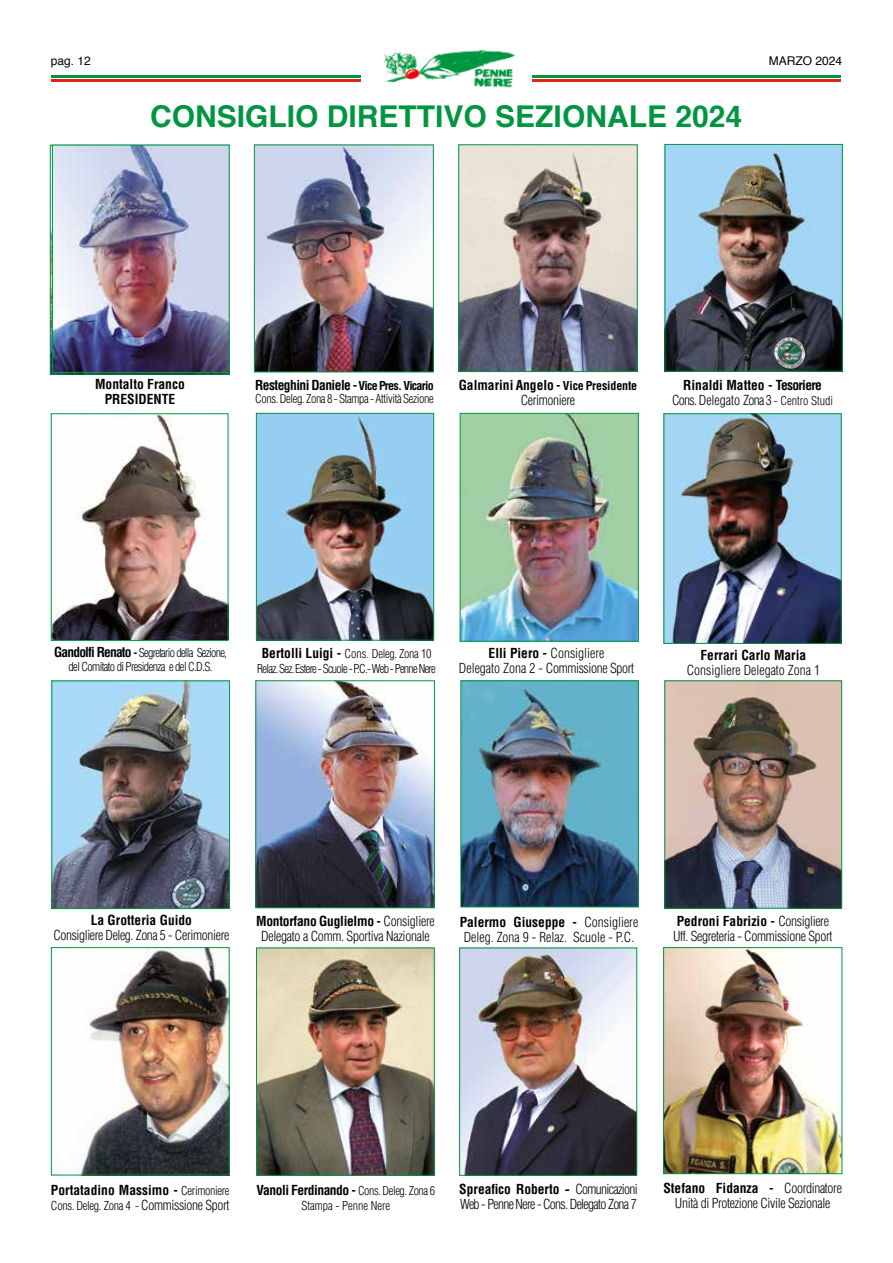
<style>
.page{position:relative;width:893px;height:1263px;background:#fff}
.page>*{position:absolute;margin:0;border:0;box-sizing:border-box;transform-origin:0 0}
.t1{font:700 30px "Helvetica";color:#009641}
.t2{font:300 condensed 13.5px/15px "Helvetica";letter-spacing:-.025em;color:#000;text-align:center}
.t3{font:700 condensed 13.5px/15px "Helvetica";color:#000;text-align:center}
.t4{font:300 condensed 13.5px/15px "Helvetica";color:#000;text-align:center}
.t5{font:300 condensed 13.5px/15px "Helvetica";letter-spacing:-.05em;color:#000}
.t6{font:700 condensed 13.5px "Helvetica";letter-spacing:-.04em;color:#000}
.t7{font:700 condensed 13.5px "Helvetica";letter-spacing:-.035em;color:#000}
.t8{font:300 condensed 12px/15px "Helvetica";letter-spacing:-.05em;color:#000;text-align:center}
.t9{font:300 condensed 12px "Helvetica";letter-spacing:-.03em;color:#000}
.t10{font:300 condensed 12px "Helvetica";letter-spacing:-.025em;color:#000}
.t11{font:300 condensed 12px "Helvetica";color:#000}
.t12{font:12px "Helvetica";color:#000}
.s1{font-size:12px}
.s2{font-weight:300}
.s3{font-weight:300;font-size:12px}
.s4{font-weight:700;font-size:13.5px}
.s5{font-weight:700}
.s6{font-size:13.5px}
.s7{font-weight:700;font-stretch:normal}
</style>
<div class="page">
<hr style="left:531px;top:80px;width:310px;height:2px;background:#e22416">
<hr style="left:531px;top:75px;width:310px;height:3px;background:#00943e">
<hr style="left:51px;top:80px;width:310px;height:2px;background:#e22416">
<hr style="left:51px;top:75px;width:310px;height:3px;background:#00943e">
<img style="left:384px;top:49px;width:148px;height:39px">
<img style="left:667px;top:146px;width:174px;height:224px">
<div style="left:665px;top:144px;width:178px;height:228px;border:1px solid #009641"></div>
<img style="left:665px;top:415px;width:175px;height:227px">
<div style="left:663px;top:413px;width:179px;height:231px;border:1px solid #009641"></div>
<img style="left:258px;top:415px;width:174px;height:223px">
<div style="left:256px;top:413px;width:178px;height:227px;border:1px solid #009641"></div>
<img style="left:462px;top:415px;width:175px;height:225px">
<div style="left:460px;top:413px;width:179px;height:229px;border:1px solid #009641"></div>
<img style="left:53px;top:415px;width:173px;height:224px">
<div style="left:51px;top:413px;width:177px;height:228px;border:1px solid #009641"></div>
<img style="left:460px;top:146px;width:176px;height:224px">
<div style="left:458px;top:144px;width:180px;height:228px;border:1px solid #009641"></div>
<img style="left:256px;top:147px;width:176px;height:223px">
<div style="left:254px;top:145px;width:180px;height:227px;border:1px solid #009641"></div>
<img style="left:54px;top:147px;width:174px;height:224px">
<div style="left:52px;top:145px;width:178px;height:228px;border:1px solid #009641"></div>
<img style="left:79px;top:949px;width:149px;height:224px">
<div style="left:51px;top:947px;width:179px;height:228px;border:1px solid #009641"></div>
<img style="left:461px;top:949px;width:174px;height:225px">
<div style="left:459px;top:947px;width:178px;height:229px;border:1px solid #009641"></div>
<img style="left:257px;top:682px;width:176px;height:224px">
<div style="left:255px;top:680px;width:180px;height:228px;border:1px solid #009641"></div>
<img style="left:665px;top:949px;width:175px;height:223px">
<div style="left:663px;top:947px;width:179px;height:227px;border:1px solid #009641"></div>
<img style="left:666px;top:682px;width:174px;height:224px">
<div style="left:664px;top:680px;width:178px;height:228px;border:1px solid #009641"></div>
<img style="left:462px;top:682px;width:175px;height:223px">
<div style="left:460px;top:680px;width:179px;height:227px;border:1px solid #009641"></div>
<img style="left:258px;top:949px;width:175px;height:225px">
<div style="left:256px;top:947px;width:179px;height:229px;border:1px solid #009641"></div>
<img style="left:53px;top:682px;width:175px;height:225px">
<div style="left:51px;top:680px;width:179px;height:229px;border:1px solid #009641"></div>
<p class="t12" style="left:51px;top:52px;width:42px">pag. 12</p>
<p class="t12" style="left:769px;top:52px;width:75px">MARZO 2024</p>
<h1 class="t1" style="left:150px;top:92px;width:593px">CONSIGLIO DIRETTIVO SEZIONALE 2024</h1>
<p class="t3" style="left:95px;top:377px;width:91px">Montalto Franco<br>PRESIDENTE</p>
<p class="t6" style="left:255px;top:376px;width:180px">Resteghini Daniele - <span class="s1">Vice Pres. Vicario</span></p>
<p class="t9" style="left:255px;top:392px;width:180px">Cons. Deleg. Zona 8 - Stampa - Attività Sezione</p>
<p class="t3" style="left:459px;top:377px;width:180px">Galmarini Angelo - <span class="s1">Vice Presidente<br></span><span class="s2">Cerimoniere</span></p>
<p class="t3" style="left:672px;top:377px;width:163px">Rinaldi Matteo - Tesoriere<br><span class="s2">Cons. Delegato Zona 3</span> <span class="s3">- Centro Studi</span></p>
<p class="t8" style="left:54px;top:645px;width:174px;line-height:14.4px"><span class="s4">Gandolfi Renato</span> <span class="s5">-</span> Segretario della Sezione, del Comitato di Presidenza e del C.D.S.</p>
<p class="t8" style="left:257px;top:646px;width:180px"><span class="s4">Bertolli Luigi -</span> Cons. Deleg. Zona 10<br>Relaz. Sez. Estere - Scuole - P.C.- Web - Penne Nere</p>
<p class="t4" style="left:459px;top:646px;width:177px"><span class="s5">Elli Piero -</span> Consigliere<br>Delegato Zona 2 - Commissione Sport</p>
<p class="t3" style="left:700px;top:648px;width:107px">Ferrari Carlo Maria</p>
<p class="t4" style="left:687px;top:663px;width:135px">Consigliere Delegato Zona 1</p>
<p class="t3" style="left:91px;top:913px;width:103px">La Grotteria Guido</p>
<p class="t2" style="left:53px;top:928px;width:177px">Consigliere Deleg. Zona 5 - Cerimoniere</p>
<p class="t2" style="left:256px;top:913px;width:180px"><span class="s5">Montorfano Guglielmo -</span> Consigliere<br>Delegato a Comm. Sportiva Nazionale</p>
<p class="t4" style="left:460px;top:914px;width:180px;text-align:left"><span class="s5">Palermo Giuseppe -</span> Consigliere<br>Deleg. Zona 9 - Relaz. Scuole - P.C.</p>
<p class="t2" style="left:673px;top:913px;width:161px;text-align:left"><span class="s5">Pedroni Fabrizio -</span> Consigliere<br>Uff. Segreteria - Commissione Sport</p>
<p class="t3" style="left:51px;top:1182px;width:180px">Portatadino Massimo - <span class="s3">Cerimoniere</span></p>
<p class="t10" style="left:51px;top:1199px;width:180px">Cons. Deleg. Zona 4 - <span class="s6">Commissione Sport</span></p>
<p class="t7" style="left:256px;top:1182px;width:180px">Vanoli Ferdinando - <span class="s3">Cons. Deleg. Zona 6</span></p>
<p class="t11" style="left:301px;top:1198px;width:90px">Stampa - Penne Nere</p>
<p class="t5" style="left:459px;top:1181px;width:180px"><span class="s5">Spreafico Roberto</span> <span class="s7">-</span> Comunicazioni<br>Web - Penne Nere - Cons. Delegato Zona 7</p>
<p class="t2" style="left:663px;top:1180px;width:180px"><span class="s5">Stefano Fidanza -</span> Coordinatore<br>Unità di Protezione Civile Sezionale</p>
</div>
